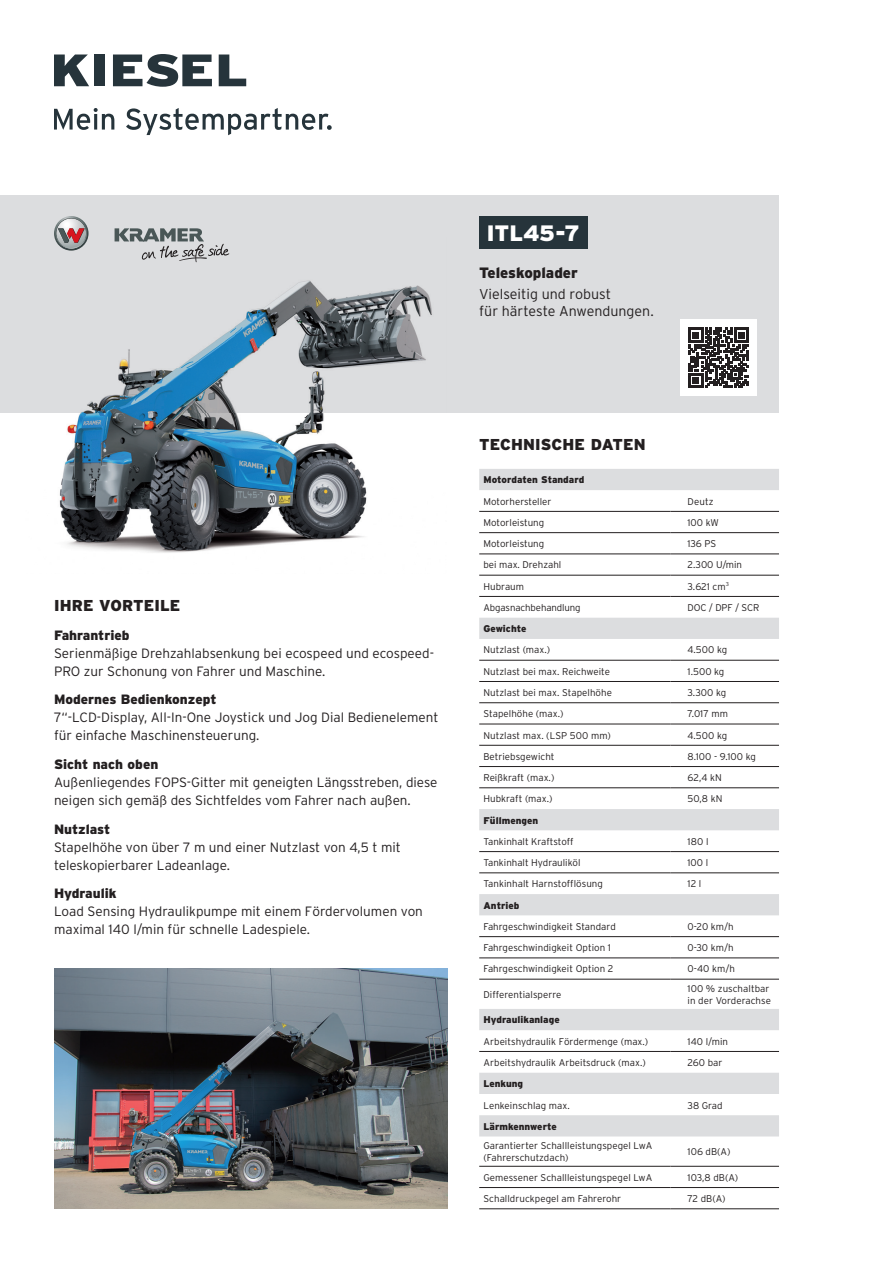
<style>
.page{position:relative;width:893px;height:1263px;background:#fff}
.page>*{position:absolute;margin:0;border:0;box-sizing:border-box;transform-origin:0 0}
.t1{font:900 22.2px "Interstate";color:#fff}
.t2{font:900 15.75px "Interstate";letter-spacing:.01em;color:#231f20}
.t3{font:900 15px "Interstate";color:#231f20}
.t4{font:300 14.25px/17.1px "Interstate";color:#231f20}
.t5{font:300 13.5px/18px "Interstate";color:#231f20}
.t6{font:900 13.5px "Interstate";color:#231f20}
.t7{font:300 9.75px/11.7px "Interstate";letter-spacing:.005em;color:#231f20}
.t8{font:900 9.75px "Interstate";letter-spacing:.005em;color:#231f20}
</style>
<div class="page">
<div style="left:0;top:195px;width:778px;height:217px;background:#dcdddf"></div>
<svg style="left:54px;top:55px;width:35px;height:31px"></svg>
<div style="left:94px;top:55px;width:11px;height:31px;background:#26343b"></div>
<svg style="left:113px;top:54px;width:99px;height:33px"></svg>
<svg style="left:219px;top:55px;width:27px;height:31px"></svg>
<svg style="left:54px;top:108px;width:60px;height:22px"></svg>
<svg style="left:126px;top:108px;width:206px;height:27px"></svg>
<div style="left:479px;top:216px;width:108px;height:33px;background:#26343b"></div>
<img style="left:24px;top:237px;width:422px;height:316px">
<svg style="left:479px;top:469px;width:300px;height:170px"></svg>
<hr style="left:671px;top:511px;width:108px;height:1px;background:#231f20">
<hr style="left:671px;top:532px;width:108px;height:1px;background:#231f20">
<hr style="left:671px;top:554px;width:108px;height:1px;background:#231f20">
<hr style="left:671px;top:575px;width:108px;height:1px;background:#231f20">
<hr style="left:671px;top:596px;width:108px;height:1px;background:#231f20">
<hr style="left:671px;top:681px;width:108px;height:1px;background:#231f20">
<hr style="left:671px;top:660px;width:108px;height:1px;background:#231f20">
<hr style="left:671px;top:702px;width:108px;height:1px;background:#231f20">
<hr style="left:671px;top:724px;width:108px;height:1px;background:#231f20">
<hr style="left:671px;top:745px;width:108px;height:1px;background:#231f20">
<hr style="left:671px;top:766px;width:108px;height:1px;background:#231f20">
<hr style="left:671px;top:787px;width:108px;height:1px;background:#231f20">
<hr style="left:479px;top:511px;width:192px;height:1px;background:#231f20">
<hr style="left:479px;top:532px;width:192px;height:1px;background:#231f20">
<hr style="left:479px;top:554px;width:192px;height:1px;background:#231f20">
<hr style="left:479px;top:575px;width:192px;height:1px;background:#231f20">
<hr style="left:479px;top:596px;width:192px;height:1px;background:#231f20">
<hr style="left:479px;top:660px;width:192px;height:1px;background:#231f20">
<hr style="left:479px;top:681px;width:192px;height:1px;background:#231f20">
<hr style="left:479px;top:702px;width:192px;height:1px;background:#231f20">
<hr style="left:479px;top:724px;width:192px;height:1px;background:#231f20">
<hr style="left:479px;top:745px;width:192px;height:1px;background:#231f20">
<hr style="left:479px;top:766px;width:192px;height:1px;background:#231f20">
<hr style="left:479px;top:787px;width:192px;height:1px;background:#231f20">
<svg style="left:479px;top:809px;width:300px;height:327px"></svg>
<hr style="left:671px;top:851px;width:108px;height:1px;background:#231f20">
<hr style="left:671px;top:872px;width:108px;height:1px;background:#231f20">
<hr style="left:671px;top:936px;width:108px;height:1px;background:#231f20">
<hr style="left:671px;top:1051px;width:108px;height:1px;background:#231f20">
<hr style="left:671px;top:1166px;width:108px;height:1px;background:#231f20">
<hr style="left:671px;top:1187px;width:108px;height:1px;background:#231f20">
<hr style="left:671px;top:1208px;width:108px;height:1px;background:#231f20">
<hr style="left:479px;top:851px;width:192px;height:1px;background:#231f20">
<hr style="left:479px;top:872px;width:192px;height:1px;background:#231f20">
<hr style="left:479px;top:936px;width:192px;height:1px;background:#231f20">
<hr style="left:479px;top:1051px;width:192px;height:1px;background:#231f20">
<hr style="left:479px;top:1166px;width:192px;height:1px;background:#231f20">
<hr style="left:479px;top:1187px;width:192px;height:1px;background:#231f20">
<hr style="left:479px;top:1208px;width:192px;height:1px;background:#231f20">
<hr style="left:479px;top:958px;width:192px;height:1px;background:#231f20">
<hr style="left:671px;top:958px;width:108px;height:1px;background:#231f20">
<hr style="left:479px;top:979px;width:192px;height:1px;background:#231f20">
<hr style="left:671px;top:979px;width:108px;height:1px;background:#231f20">
<svg style="left:53px;top:216px;width:36px;height:35px"></svg>
<svg style="left:115px;top:228px;width:114px;height:34px"></svg>
<div style="left:680px;top:320px;width:77px;height:76px;background:#fff"></div>
<svg style="left:689px;top:328px;width:60px;height:60px"></svg>
<img style="left:54px;top:968px;width:393px;height:241px">
<h1 class="t1" style="left:487px;top:221px;width:95px">ITL45-7</h1>
<h3 class="t3" style="left:479px;top:264px;width:100px">Teleskoplader</h3>
<h3 class="t4" style="left:479px;top:285px;width:176px">Vielseitig und robust<br>für härteste Anwendungen.</h3>
<h2 class="t2" style="left:54px;top:596px;width:128px">IHRE VORTEILE</h2>
<h3 class="t6" style="left:54px;top:627px;width:77px">Fahrantrieb</h3>
<h3 class="t5" style="left:54px;top:644px;width:382px">Serienmäßige Drehzahlabsenkung bei ecospeed und ecospeed-<br>PRO zur Schonung von Fahrer und Maschine.</h3>
<h3 class="t6" style="left:54px;top:692px;width:164px">Modernes Bedienkonzept</h3>
<h3 class="t5" style="left:54px;top:708px;width:386px">7“-LCD-Display, All-In-One Joystick und Jog Dial Bedienelement für einfache Maschinensteuerung.</h3>
<h3 class="t6" style="left:54px;top:756px;width:106px">Sicht nach oben</h3>
<h3 class="t5" style="left:54px;top:773px;width:385px">Außenliegendes FOPS-Gitter mit geneigten Längsstreben, diese neigen sich gemäß des Sichtfeldes vom Fahrer nach außen.</h3>
<h3 class="t6" style="left:54px;top:821px;width:58px">Nutzlast</h3>
<h3 class="t5" style="left:54px;top:838px;width:348px">Stapelhöhe von über 7 m und einer Nutzlast von 4,5 t mit teleskopierbarer Ladeanlage.</h3>
<h3 class="t6" style="left:54px;top:886px;width:64px">Hydraulik</h3>
<h3 class="t5" style="left:54px;top:902px;width:370px">Load Sensing Hydraulikpumpe mit einem Fördervolumen von maximal 140 l/min für schnelle Ladespiele.</h3>
<h2 class="t2" style="left:479px;top:436px;width:168px">TECHNISCHE DATEN</h2>
<p class="t8" style="left:483px;top:474px;width:102px">Motordaten Standard</p>
<p class="t7" style="left:483px;top:495px;width:69px">Motorhersteller</p>
<p class="t7" style="left:688px;top:495px;width:27px">Deutz</p>
<p class="t7" style="left:483px;top:516px;width:62px">Motorleistung</p>
<p class="t7" style="left:688px;top:516px;width:33px">100 kW</p>
<p class="t7" style="left:483px;top:538px;width:62px">Motorleistung</p>
<p class="t7" style="left:688px;top:538px;width:30px">136 PS</p>
<p class="t7" style="left:483px;top:559px;width:79px">bei max. Drehzahl</p>
<p class="t7" style="left:688px;top:559px;width:56px">2.300 U/min</p>
<p class="t7" style="left:483px;top:580px;width:42px">Hubraum</p>
<p class="t7" style="left:688px;top:580px;width:43px">3.621 cm<sup>3</sup></p>
<p class="t7" style="left:483px;top:602px;width:99px">Abgasnachbehandlung</p>
<p class="t7" style="left:688px;top:602px;width:73px">DOC / DPF / SCR</p>
<p class="t8" style="left:483px;top:623px;width:44px">Gewichte</p>
<p class="t7" style="left:483px;top:644px;width:68px">Nutzlast (max.)</p>
<p class="t7" style="left:688px;top:644px;width:41px">4.500 kg</p>
<p class="t7" style="left:483px;top:665px;width:128px">Nutzlast bei max. Reichweite</p>
<p class="t7" style="left:688px;top:665px;width:38px">1.500 kg</p>
<p class="t7" style="left:483px;top:687px;width:130px">Nutzlast bei max. Stapelhöhe</p>
<p class="t7" style="left:688px;top:687px;width:40px">3.300 kg</p>
<p class="t7" style="left:483px;top:708px;width:82px">Stapelhöhe (max.)</p>
<p class="t7" style="left:688px;top:708px;width:42px">7.017 mm</p>
<p class="t7" style="left:483px;top:729px;width:129px">Nutzlast max. (LSP 500 mm)</p>
<p class="t7" style="left:688px;top:729px;width:41px">4.500 kg</p>
<p class="t7" style="left:483px;top:750px;width:73px">Betriebsgewicht</p>
<p class="t7" style="left:688px;top:750px;width:70px">8.100 - 9.100 kg</p>
<p class="t7" style="left:483px;top:772px;width:72px">Reißkraft (max.)</p>
<p class="t7" style="left:688px;top:772px;width:36px">62,4 kN</p>
<p class="t7" style="left:483px;top:793px;width:71px">Hubkraft (max.)</p>
<p class="t7" style="left:688px;top:793px;width:36px">50,8 kN</p>
<p class="t8" style="left:483px;top:814px;width:56px">Füllmengen</p>
<p class="t7" style="left:483px;top:835px;width:92px">Tankinhalt Kraftstoff</p>
<p class="t7" style="left:688px;top:835px;width:22px">180 l</p>
<p class="t7" style="left:483px;top:857px;width:99px">Tankinhalt Hydrauliköl</p>
<p class="t7" style="left:688px;top:857px;width:22px">100 l</p>
<p class="t7" style="left:483px;top:878px;width:121px">Tankinhalt Harnstofflösung</p>
<p class="t7" style="left:688px;top:878px;width:15px">12 l</p>
<p class="t8" style="left:483px;top:900px;width:38px">Antrieb</p>
<p class="t7" style="left:483px;top:920px;width:134px">Fahrgeschwindigkeit Standard</p>
<p class="t7" style="left:688px;top:920px;width:48px">0-20 km/h</p>
<p class="t7" style="left:483px;top:942px;width:129px">Fahrgeschwindigkeit Option 1</p>
<p class="t7" style="left:688px;top:942px;width:48px">0-30 km/h</p>
<p class="t7" style="left:483px;top:963px;width:131px">Fahrgeschwindigkeit Option 2</p>
<p class="t7" style="left:688px;top:963px;width:49px">0-40 km/h</p>
<p class="t7" style="left:483px;top:989px;width:80px">Differentialsperre</p>
<p class="t7" style="left:688px;top:983px;width:85px">100 % zuschaltbar in der Vorderachse</p>
<p class="t8" style="left:483px;top:1014px;width:78px">Hydraulikanlage</p>
<p class="t7" style="left:483px;top:1035px;width:166px">Arbeitshydraulik Fördermenge (max.)</p>
<p class="t7" style="left:688px;top:1035px;width:42px">140 l/min</p>
<p class="t7" style="left:483px;top:1057px;width:164px">Arbeitshydraulik Arbeitsdruck (max.)</p>
<p class="t7" style="left:688px;top:1057px;width:36px">260 bar</p>
<p class="t8" style="left:483px;top:1078px;width:41px">Lenkung</p>
<p class="t7" style="left:483px;top:1099px;width:88px">Lenkeinschlag max.</p>
<p class="t7" style="left:688px;top:1099px;width:37px">38 Grad</p>
<p class="t8" style="left:483px;top:1121px;width:75px">Lärmkennwerte</p>
<p class="t7" style="left:483px;top:1140px;width:170px">Garantierter Schallleistungspegel LwA (Fahrerschutzdach)</p>
<p class="t7" style="left:688px;top:1146px;width:44px">106 dB(A)</p>
<p class="t7" style="left:483px;top:1171px;width:170px">Gemessener Schallleistungspegel LwA</p>
<p class="t7" style="left:688px;top:1171px;width:52px">103,8 dB(A)</p>
<p class="t7" style="left:483px;top:1193px;width:139px">Schalldruckpegel am Fahrerohr</p>
<p class="t7" style="left:688px;top:1193px;width:40px">72 dB(A)</p>
</div>
